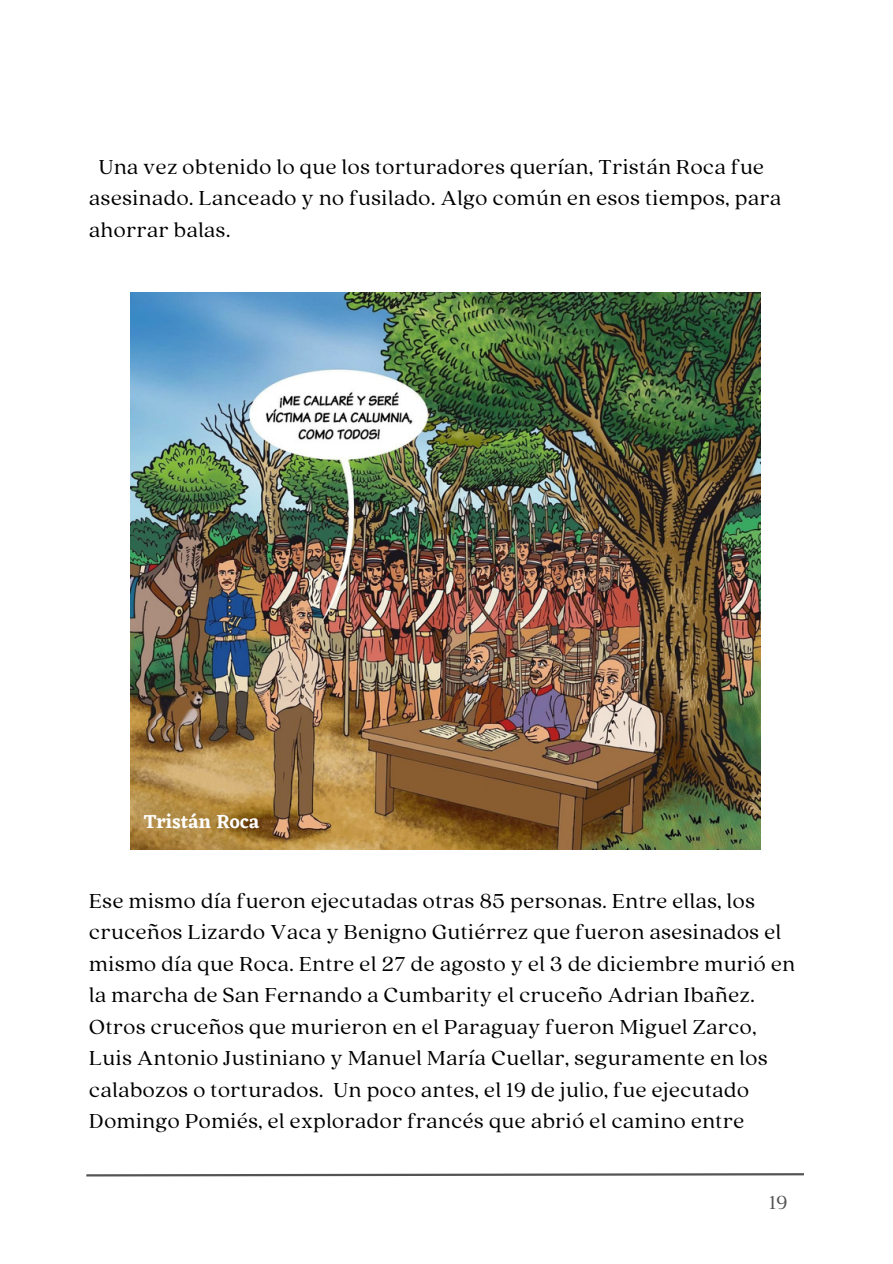
<style>
.page{position:relative;width:893px;height:1264px;background:#fff}
.page>*{position:absolute;margin:0;border:0;box-sizing:border-box;transform-origin:0 0}
.t1{font:22.5px/31.5px "Quincy CF";letter-spacing:.03em;color:#000}
.t2{font:20.85px "Quincy CF";color:#545454}
.t3{font:600 19.65px "Eczar";color:#fff}
</style>
<div class="page">
<svg style="left:86px;top:1173px;width:718px;height:4px"></svg>
<img style="left:130px;top:292px;width:630px;height:557px">
<p class="t1" style="left:89px;top:149px;width:693px;text-indent:9px">Una vez obtenido lo que los torturadores querían, Tristán Roca fue asesinado. Lanceado y no fusilado. Algo común en esos tiempos, para ahorrar balas.</p>
<p class="t3" style="left:144px;top:809px;width:117px">Tristán Roca</p>
<p class="t1" style="left:89px;top:883px;width:707px">Ese mismo día fueron ejecutadas otras 85 personas. Entre ellas, los cruceños Lizardo Vaca y Benigno Gutiérrez que fueron asesinados el mismo día que Roca. Entre el 27 de agosto y el 3 de diciembre murió en la marcha de San Fernando a Cumbarity el cruceño Adrian Ibañez.<br>Otros cruceños que murieron en el Paraguay fueron Miguel Zarco, Luis Antonio Justiniano y Manuel María Cuellar, seguramente en los calabozos o torturados. Un poco antes, el 19 de julio, fue ejecutado Domingo Pomiés, el explorador francés que abrió el camino entre</p>
<p class="t2" style="left:769px;top:1189px;width:19px">19</p>
</div>
